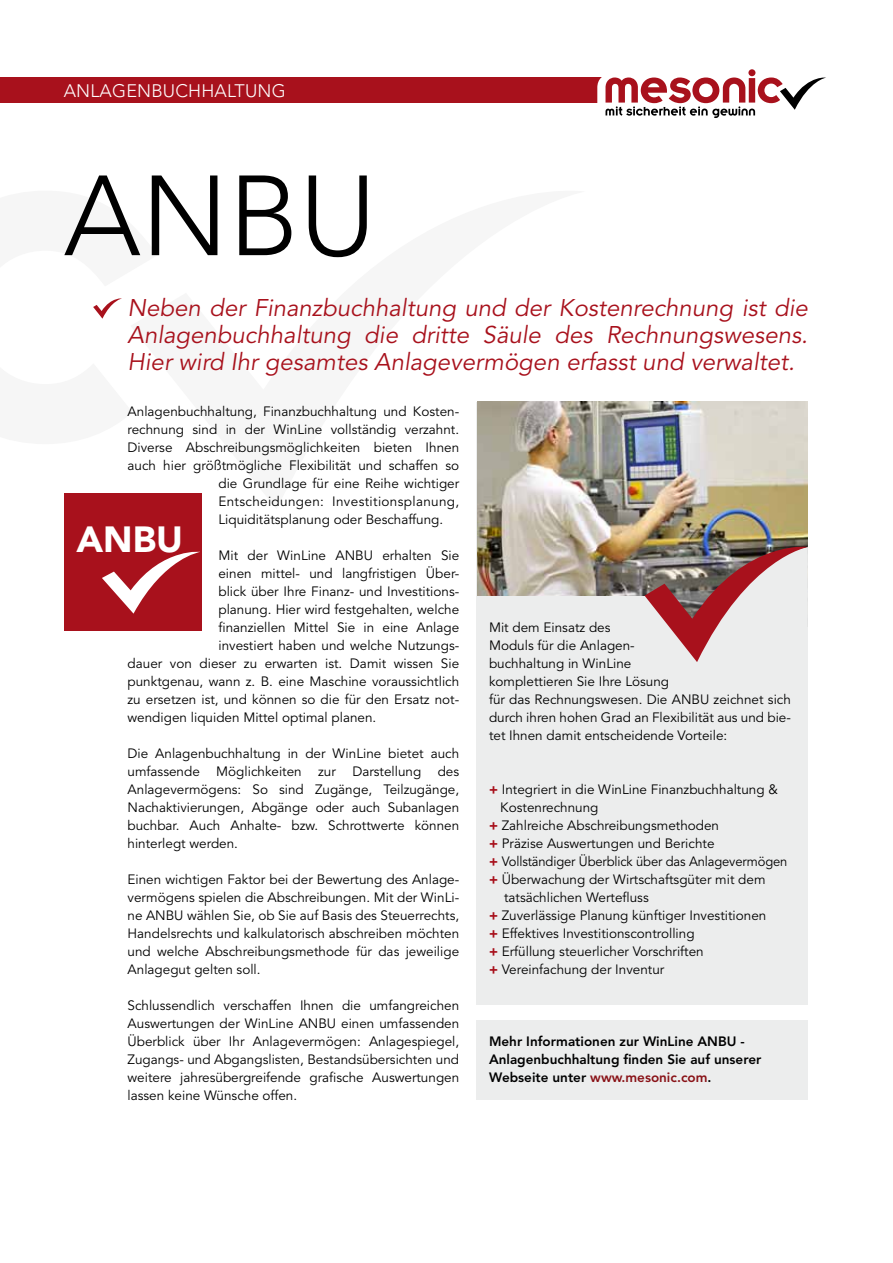
<style>
.page{position:relative;width:893px;height:1263px;background:#fff}
.page>*{position:absolute;margin:0;border:0;box-sizing:border-box;transform-origin:0 0}
.t1{font:300 112.5px "Avenir LT Pro";color:#000}
.t2{font:900 36.15px "Avenir LT Pro";color:#fff}
.t3{font:italic 24px/27px "Avenir LT Pro";color:#a8111c;text-align:justify}
.t4{font:300 18px "Avenir LT Pro";letter-spacing:.01em;color:#fff}
.t5{font:13.5px/18px "Avenir LT Pro";color:#000;text-align:justify}
.t6{font:800 13.5px/18px "Avenir LT Pro";color:#000}
.t7{font:13.5px "Avenir LT Pro";color:#000;scale:.96 1}
.t8{font:13.5px "Avenir LT Pro";letter-spacing:.025em;color:#000}
.s1{font-weight:900;color:#a8111c}
.s2{color:#891217}
</style>
<div class="page">
<div style="left:0;top:78px;width:603px;height:25px;background:#a8111c"></div>
<svg style="left:597px;top:69px;width:229px;height:49px"></svg>
<svg style="left:93px;top:298px;width:29px;height:21px"></svg>
<div style="left:476px;top:402px;width:332px;height:603px;background:#eceded"></div>
<img style="left:477px;top:402px;width:330px;height:194px">
<img style="left:644px;top:537px;width:164px;height:125px">
<div style="left:476px;top:1020px;width:332px;height:80px;background:#eceded"></div>
<div style="left:64px;top:493px;width:137px;height:138px;background:#a8111c"></div>
<svg style="left:102px;top:546px;width:100px;height:68px"></svg>
<h3 class="t4" style="left:64px;top:80px;width:87px">ANLAGENBU</h3>
<h3 class="t4" style="left:175px;top:80px;width:112px">CHHALTUN G</h3>
<h1 class="t1" style="left:64px;top:150px;width:314px">ANBU</h1>
<h3 class="t3" style="left:128px;top:294px;width:682px">Neben der Finanzbuchhaltung und der Kostenrechnung ist die Anlagenbuchhaltung die dritte Säule des Rechnungswesens.<br>Hier wird Ihr gesamtes Anlagevermögen erfasst und verwaltet.</h3>
<p class="t5" style="left:128px;top:402px;width:333px">Anlagenbuchhaltung, Finanzbuchhaltung und Kosten-</p>
<p class="t5" style="left:128px;top:420px;width:333px">rechnung sind in der WinLine vollständig verzahnt.</p>
<p class="t5" style="left:128px;top:438px;width:333px">Diverse Abschreibungsmöglichkeiten bieten Ihnen</p>
<p class="t5" style="left:128px;top:456px;width:333px">auch hier größtmögliche Flexibilität und schaffen so</p>
<p class="t5" style="left:218px;top:474px;width:242px">die Grundlage für eine Reihe wichtiger</p>
<p class="t8" style="left:218px;top:493px;width:242px">Entscheidungen: Investitionsplanung,</p>
<p class="t5" style="left:218px;top:510px;width:226px">Liquiditätsplanung oder Beschaffung.</p>
<p class="t5" style="left:218px;top:546px;width:242px">Mit der WinLine ANBU erhalten Sie</p>
<p class="t5" style="left:218px;top:564px;width:242px">einen mittel- und langfristigen Über-</p>
<p class="t5" style="left:218px;top:582px;width:242px">blick über Ihre Finanz- und Investitions-</p>
<p class="t5" style="left:218px;top:600px;width:242px">planung. Hier wird festgehalten, welche</p>
<p class="t5" style="left:218px;top:618px;width:242px">finanziellen Mittel Sie in eine Anlage</p>
<p class="t5" style="left:218px;top:636px;width:242px">investiert haben und welche Nutzungs-</p>
<p class="t5" style="left:128px;top:654px;width:333px">dauer von dieser zu erwarten ist. Damit wissen Sie</p>
<p class="t5" style="left:128px;top:672px;width:333px">punktgenau, wann z. B. eine Maschine voraussichtlich</p>
<p class="t5" style="left:128px;top:690px;width:333px">zu ersetzen ist, und können so die für den Ersatz not-</p>
<p class="t5" style="left:128px;top:708px;width:250px">wendigen liquiden Mittel optimal planen.</p>
<p class="t5" style="left:128px;top:744px;width:333px">Die Anlagenbuchhaltung in der WinLine bietet auch umfassende Möglichkeiten zur Darstellung des Anlagevermögens: So sind Zugänge, Teilzugänge, Nachaktivierungen, Abgänge oder auch Subanlagen buchbar. Auch Anhalte- bzw. Schrottwerte können hinterlegt werden.</p>
<p class="t5" style="left:128px;top:870px;width:333px">Einen wichtigen Faktor bei der Bewertung des Anlage&shy;vermögens spielen die Abschreibungen. Mit der WinLi&shy;ne ANBU wählen Sie, ob Sie auf Basis des Steuerrechts, Handelsrechts und kalkulatorisch abschreiben möchten und welche Abschreibungsmethode für das jeweilige Anlagegut gelten soll.</p>
<p class="t5" style="left:128px;top:996px;width:333px">Schlussendlich verschaffen Ihnen die umfangreichen Auswertungen der WinLine ANBU einen umfassenden Überblick über Ihr Anlagevermögen: Anlagespiegel, Zugangs- und Abgangslisten, Bestandsübersichten und weitere jahresübergreifende grafische Auswertungen lassen keine Wünsche offen.</p>
<h2 class="t2" style="left:76px;top:518px;width:108px">ANBU</h2>
<p class="t5" style="left:489px;top:618px;width:303px;text-align:left">Mit dem Einsatz des<br>Moduls für die Anlagen-<br>buchhaltung in WinLine<br>komplettieren Sie Ihre Lösung<br>für das Rechnungswesen. Die ANBU zeichnet sich durch ihren hohen Grad an Flexibilität aus und bie&shy;tet Ihnen damit entscheidende Vorteile:</p>
<p class="t5" style="left:489px;top:780px;width:290px"><span class="s1">+</span> Integriert in die WinLine Finanzbuchhaltung &amp;</p>
<p class="t5" style="left:500px;top:798px;width:100px">Kostenrechnung</p>
<p class="t5" style="left:489px;top:816px;width:232px"><span class="s1">+</span> Zahlreiche Abschreibungsmethoden</p>
<p class="t5" style="left:489px;top:834px;width:227px"><span class="s1">+</span> Präzise Auswertungen und Berichte</p>
<p class="t7" style="left:489px;top:853px;width:312px"><span class="s1">+</span> Vollständiger Überblick über das Anlagevermögen</p>
<p class="t5" style="left:489px;top:870px;width:278px"><span class="s1">+</span> Überwachung der Wirtschaftsgüter mit dem</p>
<p class="t5" style="left:504px;top:888px;width:146px">tatsächlichen Wertefluss</p>
<p class="t5" style="left:489px;top:906px;width:279px"><span class="s1">+</span> Zuverlässige Planung künftiger Investitionen</p>
<p class="t5" style="left:489px;top:924px;width:207px"><span class="s1">+</span> Effektives Investitionscontrolling</p>
<p class="t5" style="left:489px;top:942px;width:216px"><span class="s1">+</span> Erfüllung steuerlicher Vorschriften</p>
<p class="t5" style="left:489px;top:960px;width:177px"><span class="s1">+</span> Vereinfachung der Inventur</p>
<p class="t6" style="left:489px;top:1032px;width:274px">Mehr Informationen zur WinLine ANBU -<br>Anlagenbuchhaltung finden Sie auf unserer<br>Webseite unter <span class="s2">www.mesonic.com</span>.</p>
</div>
